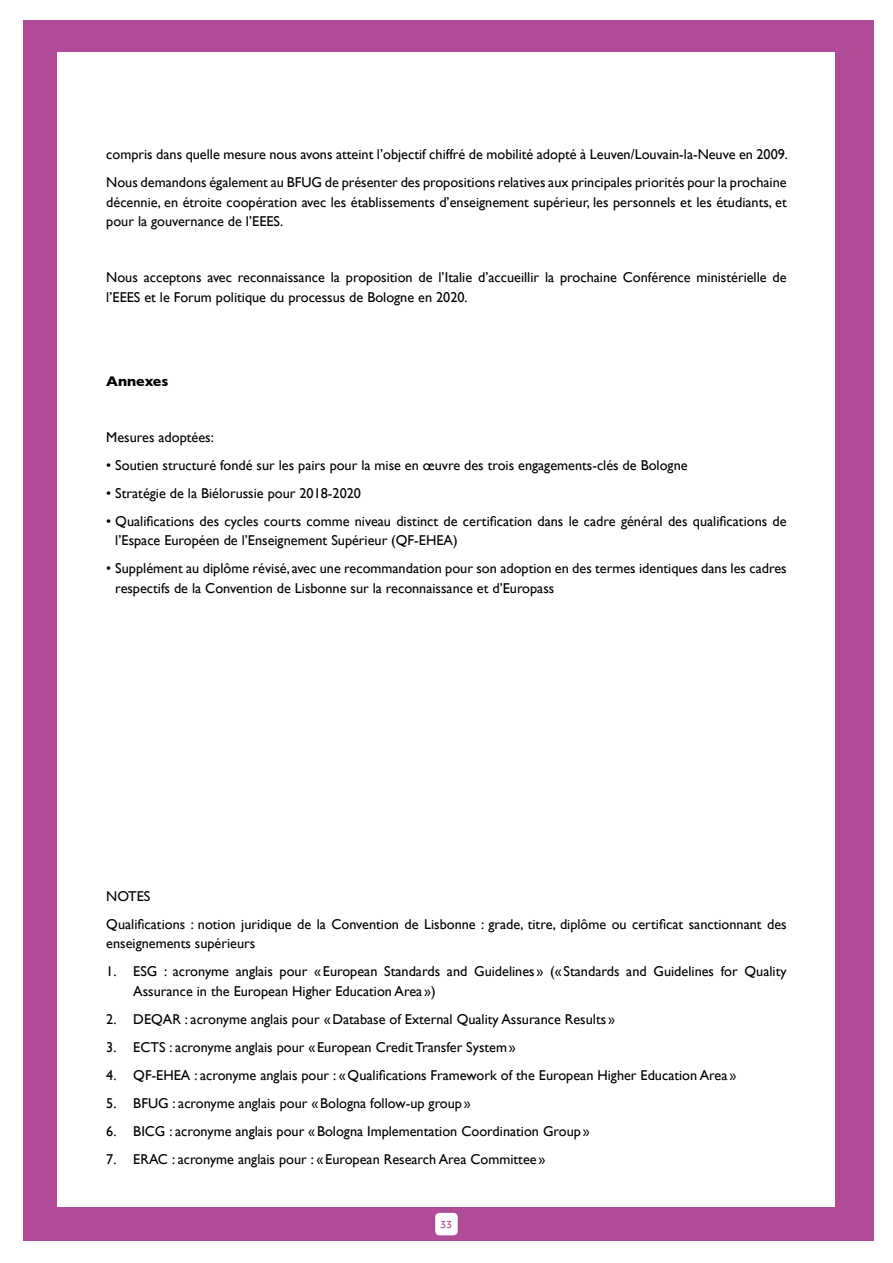
<style>
.page{position:relative;width:893px;height:1263px;background:#fff}
.page>*{position:absolute;margin:0;border:0;box-sizing:border-box;transform-origin:0 0}
.t1{font:14.25px/19.5px "Gill Sans";color:#000}
.t2{font:700 14.25px "Gill Sans";color:#000}
.t3{font:11.25px "Effra";color:#b14b97}
</style>
<div class="page">
<div style="left:23px;top:20px;width:850px;height:1220px;background:#b14b97"></div>
<div style="left:58px;top:53px;width:777px;height:1154px;background:#fff"></div>
<div style="left:435px;top:1213px;width:23px;height:22px;background:#fff;border-radius:4px"></div>
<p class="t1" style="left:106px;top:140px;width:683px;line-height:28px">compris dans quelle mesure nous avons atteint l’objectif chiffré de mobilité adopté à Leuven/Louvain-la-Neuve en 2009.<br>Nous demandons également au BFUG de présenter des propositions relatives aux principales priorités pour la prochaine</p>
<p class="t1" style="left:106px;top:192px;width:682px">décennie, en étroite coopération avec les établissements d’enseignement supérieur, les personnels et les étudiants, et pour la gouvernance de l’EEES.</p>
<p class="t1" style="left:106px;top:268px;width:682px">Nous acceptons avec reconnaissance la proposition de l’Italie d’accueillir la prochaine Conférence ministérielle de l’EEES et le Forum politique du processus de Bologne en 2020.</p>
<p class="t2" style="left:106px;top:370px;width:64px">Annexes</p>
<p class="t1" style="left:106px;top:427px;width:109px">Mesures adoptées:</p>
<p class="t1" style="left:106px;top:455px;width:583px">• Soutien structuré fondé sur les pairs pour la mise en œuvre des trois engagements-clés de Bologne</p>
<p class="t1" style="left:106px;top:483px;width:256px">• Stratégie de la Biélorussie pour 2018-2020</p>
<p class="t1" style="left:115px;top:511px;width:673px;text-indent:-9px">• Qualifications des cycles courts comme niveau distinct de certification dans le cadre général des qualifications de l’Espace Européen de l’Enseignement Supérieur (QF-EHEA)</p>
<p class="t1" style="left:115px;top:559px;width:673px;text-indent:-9px">• Supplément au diplôme révisé, avec une recommandation pour son adoption en des termes identiques dans les cadres respectifs de la Convention de Lisbonne sur la reconnaissance et d’Europass</p>
<p class="t1" style="left:106px;top:882px;width:682px;line-height:28px">NOTES<br>Qualifications : notion juridique de la Convention de Lisbonne : grade, titre, diplôme ou certificat sanctionnant des</p>
<p class="t1" style="left:106px;top:934px;width:150px">enseignements supérieurs</p>
<p class="t1" style="left:133px;top:962px;width:655px;text-indent:-27px">1. ESG : acronyme anglais pour «European Standards and Guidelines » (« Standards and Guidelines for Quality<br>Assurance in the European Higher Education Area »)</p>
<p class="t1" style="left:106px;top:1009px;width:510px">2. DEQAR : acronyme anglais pour «Database of External Quality Assurance Results »</p>
<p class="t1" style="left:106px;top:1037px;width:411px">3. ECTS : acronyme anglais pour «European Credit Transfer System»</p>
<p class="t1" style="left:106px;top:1065px;width:631px">4. QF-EHEA : acronyme anglais pour : «Qualifications Framework of the European Higher Education Area »</p>
<p class="t1" style="left:106px;top:1093px;width:366px">5. BFUG : acronyme anglais pour «Bologna follow-up group»</p>
<p class="t1" style="left:106px;top:1121px;width:485px">6. BICG : acronyme anglais pour «Bologna Implementation Coordination Group»</p>
<p class="t1" style="left:106px;top:1149px;width:441px">7. ERAC : acronyme anglais pour : «European Research Area Committee »</p>
<p class="t3" style="left:440px;top:1217px;width:14px">33</p>
</div>
